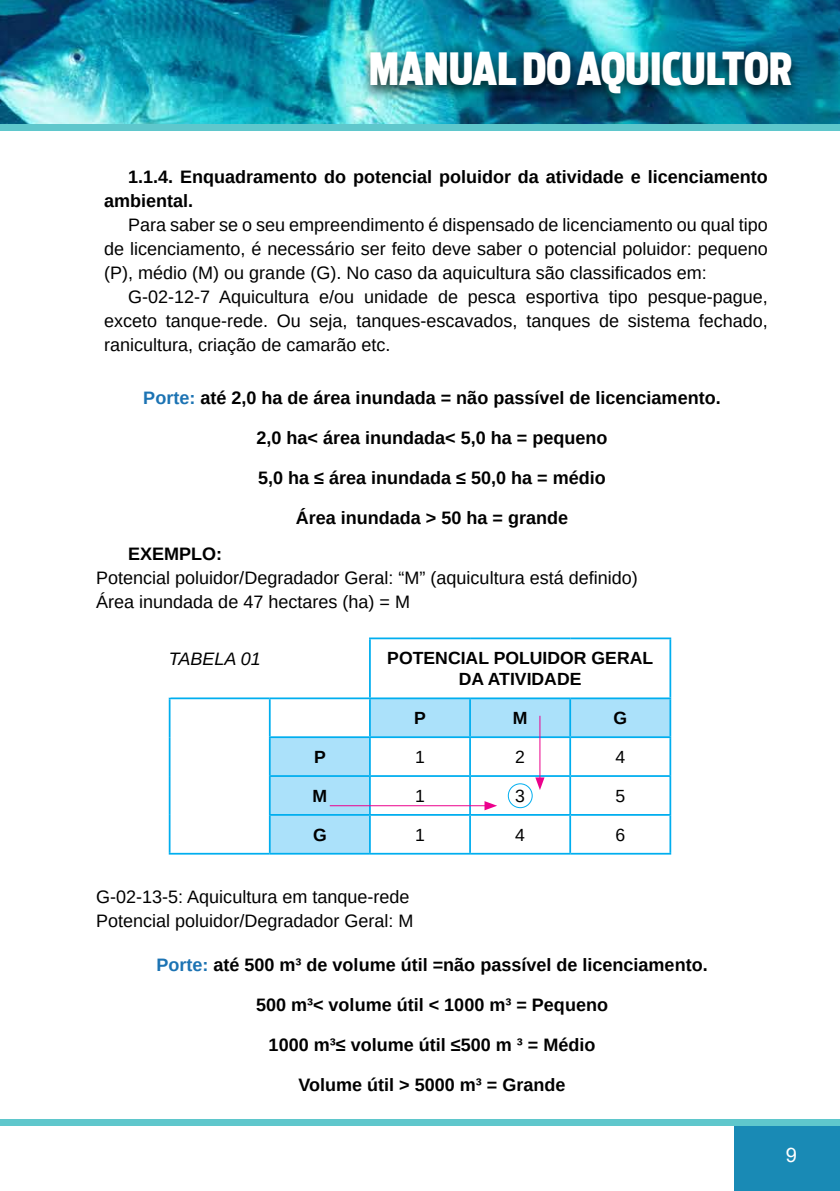
<style>
.page{position:relative;width:840px;height:1191px;background:#fff}
.page>*{position:absolute;margin:0;border:0;box-sizing:border-box;transform-origin:0 0}
.t1{font:900 44.4px "Antenna Extra Cond";color:#fff}
.t2{font:20px "Arial";color:#fff}
.t3{font:18px/24px "Arimo";color:#000;text-align:justify}
.t4{font:700 18px/24px "Arimo";color:#000}
.t5{font:italic 18px "Arimo";color:#000}
.t6{font:700 17.6px/21.2px "Arimo";color:#000;text-align:center}
.t7{font:17.6px "Arimo";color:#000}
.s1{color:#1c73b3}
</style>
<div class="page">
<img style="left:0;top:0;width:839px;height:124px">
<div style="left:360px;top:47px;width:441px;height:63px;background:#000;opacity:.75"></div>
<div style="left:734px;top:1119px;width:105px;height:72px;background:#198ab5"></div>
<div style="left:0;top:1119px;width:839px;height:6px;background:#5fc7cc"></div>
<div style="left:0;top:124px;width:839px;height:7px;background:#5fc7cc"></div>
<svg style="left:270px;top:699px;width:399px;height:154px"></svg>
<hr style="left:369px;top:637px;width:101px;height:2px;background:#00aeef">
<hr style="left:369px;top:639px;width:1px;height:58px;background:#00aeef">
<hr style="left:470px;top:637px;width:100px;height:2px;background:#00aeef">
<hr style="left:570px;top:637px;width:100px;height:2px;background:#00aeef">
<hr style="left:669px;top:639px;width:1px;height:58px;background:#00aeef">
<hr style="left:169px;top:697px;width:100px;height:2px;background:#00aeef">
<hr style="left:169px;top:699px;width:1px;height:38px;background:#00aeef">
<hr style="left:169px;top:737px;width:1px;height:39px;background:#00aeef">
<hr style="left:169px;top:776px;width:1px;height:39px;background:#00aeef">
<hr style="left:169px;top:815px;width:1px;height:38px;background:#00aeef">
<hr style="left:169px;top:853px;width:100px;height:1px;background:#00aeef">
<hr style="left:269px;top:697px;width:101px;height:2px;background:#00aeef">
<hr style="left:269px;top:699px;width:1px;height:37px;background:#00aeef">
<hr style="left:370px;top:697px;width:100px;height:2px;background:#00aeef">
<hr style="left:369px;top:699px;width:1px;height:37px;background:#00aeef">
<hr style="left:470px;top:697px;width:100px;height:2px;background:#00aeef">
<hr style="left:469px;top:699px;width:1px;height:37px;background:#00aeef">
<hr style="left:570px;top:697px;width:100px;height:2px;background:#00aeef">
<hr style="left:569px;top:699px;width:1px;height:37px;background:#00aeef">
<hr style="left:669px;top:699px;width:1px;height:37px;background:#00aeef">
<hr style="left:269px;top:736px;width:101px;height:2px;background:#00aeef">
<hr style="left:269px;top:738px;width:1px;height:37px;background:#00aeef">
<hr style="left:370px;top:736px;width:100px;height:2px;background:#00aeef">
<hr style="left:369px;top:738px;width:1px;height:37px;background:#00aeef">
<hr style="left:470px;top:736px;width:100px;height:2px;background:#00aeef">
<hr style="left:469px;top:738px;width:1px;height:37px;background:#00aeef">
<hr style="left:570px;top:736px;width:100px;height:2px;background:#00aeef">
<hr style="left:569px;top:738px;width:1px;height:37px;background:#00aeef">
<hr style="left:669px;top:738px;width:1px;height:37px;background:#00aeef">
<hr style="left:269px;top:775px;width:101px;height:2px;background:#00aeef">
<hr style="left:269px;top:777px;width:1px;height:37px;background:#00aeef">
<hr style="left:370px;top:775px;width:100px;height:2px;background:#00aeef">
<hr style="left:369px;top:777px;width:1px;height:37px;background:#00aeef">
<hr style="left:470px;top:775px;width:100px;height:2px;background:#00aeef">
<hr style="left:469px;top:777px;width:1px;height:37px;background:#00aeef">
<hr style="left:570px;top:775px;width:100px;height:2px;background:#00aeef">
<hr style="left:569px;top:777px;width:1px;height:37px;background:#00aeef">
<hr style="left:669px;top:777px;width:1px;height:37px;background:#00aeef">
<hr style="left:269px;top:814px;width:101px;height:1px;background:#00aeef">
<hr style="left:269px;top:815px;width:1px;height:38px;background:#00aeef">
<hr style="left:370px;top:814px;width:100px;height:1px;background:#00aeef">
<hr style="left:369px;top:815px;width:1px;height:38px;background:#00aeef">
<hr style="left:470px;top:814px;width:100px;height:1px;background:#00aeef">
<hr style="left:469px;top:815px;width:1px;height:38px;background:#00aeef">
<hr style="left:570px;top:814px;width:100px;height:1px;background:#00aeef">
<hr style="left:569px;top:815px;width:1px;height:38px;background:#00aeef">
<hr style="left:669px;top:815px;width:1px;height:38px;background:#00aeef">
<hr style="left:269px;top:853px;width:101px;height:1px;background:#00aeef">
<hr style="left:370px;top:853px;width:100px;height:1px;background:#00aeef">
<hr style="left:470px;top:853px;width:100px;height:1px;background:#00aeef">
<hr style="left:570px;top:853px;width:100px;height:1px;background:#00aeef">
<hr style="left:539px;top:716px;width:1px;height:64px;background:#ec008c">
<svg style="left:535px;top:777px;width:9px;height:13px"></svg>
<hr style="left:329px;top:805px;width:158px;height:1px;background:#ec008c">
<svg style="left:484px;top:801px;width:13px;height:9px"></svg>
<div style="left:507px;top:783px;width:25px;height:25px;border:1px solid #00aeef;border-radius:50%"></div>
<h1 class="t1" style="left:368px;top:43px;width:425px">MANUAL DO AQUICULTOR</h1>
<p class="t4" style="left:104px;top:165px;width:665px;text-indent:24px">1.1.4. Enquadramento do potencial poluidor da atividade e licenciamento ambiental.</p>
<p class="t3" style="left:104px;top:213px;width:665px;text-indent:24px">Para saber se o seu empreendimento é dispensado de licenciamento ou qual tipo de licenciamento, é necessário ser feito deve saber o potencial poluidor: pequeno (P), médio (M) ou grande (G). No caso da aquicultura são classificados em:</p>
<p class="t3" style="left:104px;top:285px;width:665px;text-indent:24px">G-02-12-7 Aquicultura e/ou unidade de pesca esportiva tipo pesque-pague, exceto tanque-rede. Ou seja, tanques-escavados, tanques de sistema fechado, ranicultura, criação de camarão etc.</p>
<p class="t4" style="left:143px;top:386px;width:578px"><span class="s1">Porte:</span> até 2,0 ha de área inundada = não passível de licenciamento.</p>
<p class="t4" style="left:256px;top:426px;width:352px">2,0 ha&lt; área inundada&lt; 5,0 ha = pequeno</p>
<p class="t4" style="left:258px;top:466px;width:349px">5,0 ha ≤ área inundada ≤ 50,0 ha = médio</p>
<p class="t4" style="left:295px;top:506px;width:274px">Área inundada &gt; 50 ha = grande</p>
<p class="t4" style="left:128px;top:542px;width:96px">EXEMPLO:</p>
<p class="t3" style="left:96px;top:566px;width:543px">Potencial poluidor/Degradador Geral: “M” (aquicultura está definido)<br>Área inundada de 47 hectares (ha) = M</p>
<p class="t5" style="left:169px;top:647px;width:94px">TABELA 01</p>
<p class="t6" style="left:387px;top:648px;width:267px">POTENCIAL POLUIDOR GERAL<br>DA ATIVIDADE</p>
<p class="t6" style="left:414px;top:708px;width:13px">P</p>
<p class="t6" style="left:512px;top:708px;width:16px">M</p>
<p class="t6" style="left:613px;top:708px;width:15px">G</p>
<p class="t6" style="left:314px;top:746px;width:13px">P</p>
<p class="t7" style="left:415px;top:745px;width:11px">1</p>
<p class="t7" style="left:515px;top:745px;width:11px">2</p>
<p class="t7" style="left:615px;top:745px;width:11px">4</p>
<p class="t6" style="left:312px;top:785px;width:16px">M</p>
<p class="t7" style="left:415px;top:784px;width:11px">1</p>
<p class="t7" style="left:515px;top:784px;width:11px">3</p>
<p class="t7" style="left:615px;top:784px;width:11px">5</p>
<p class="t6" style="left:313px;top:824px;width:15px">G</p>
<p class="t7" style="left:415px;top:823px;width:11px">1</p>
<p class="t7" style="left:515px;top:823px;width:11px">4</p>
<p class="t7" style="left:615px;top:823px;width:11px">6</p>
<p class="t3" style="left:96px;top:885px;width:319px">G-02-13-5: Aquicultura em tanque-rede<br>Potencial poluidor/Degradador Geral: M</p>
<p class="t4" style="left:156px;top:953px;width:552px"><span class="s1">Porte:</span> até 500 m³ de volume útil =não passível de licenciamento.</p>
<p class="t4" style="left:256px;top:993px;width:353px">500 m³&lt; volume útil &lt; 1000 m³ = Pequeno</p>
<p class="t4" style="left:268px;top:1033px;width:328px">1000 m³≤ volume útil ≤500 m ³ = Médio</p>
<p class="t4" style="left:298px;top:1073px;width:268px">Volume útil &gt; 5000 m³ = Grande</p>
<p class="t2" style="left:785px;top:1141px;width:13px">9</p>
</div>
